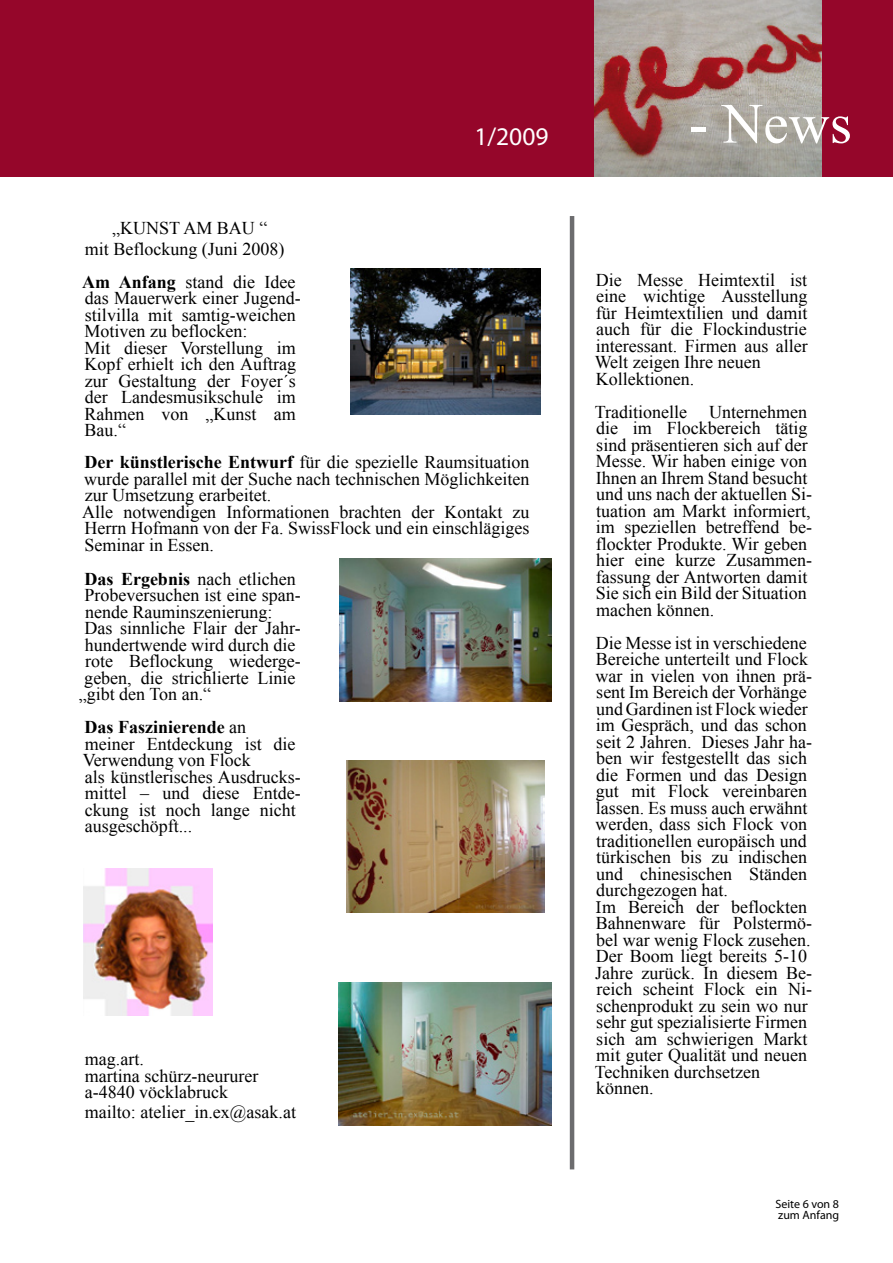
<style>
.page{position:relative;width:893px;height:1263px;background:#fff}
.page>*{position:absolute;margin:0;border:0;box-sizing:border-box;transform-origin:0 0}
.t1{font:57px "Times New Roman";color:#fff}
.t2{font:25.5px "Myriad Pro";color:#fff}
.t3{font:18px/16.5px "Times New Roman";color:#000}
.t4{font:12px "Myriad Pro";color:#000}
.s1{font-weight:700}
.s2{font-family:"Minion Pro"}
</style>
<div class="page">
<div style="left:0;top:0;width:893px;height:176px;background:#95062a"></div>
<img style="left:594px;top:0;width:228px;height:176px">
<hr style="left:570px;top:216px;width:4px;height:953px;background:#6c6c6e">
<img style="left:84px;top:869px;width:129px;height:147px">
<img style="left:351px;top:269px;width:190px;height:145px">
<img style="left:339px;top:982px;width:212px;height:143px">
<img style="left:347px;top:760px;width:197px;height:153px">
<img style="left:339px;top:558px;width:212px;height:143px">
<p class="t3" style="left:85px;top:217px;width:201px;line-height:21px;text-align:center">„KUNST AM BAU “<br>mit Beflockung (Juni 2008)</p>
<p class="t3" style="left:82px;top:273px;width:220px"><span class="s1">Am Anfang</span> stand die Idee das Mauerwerk einer Jugend&shy;stilvilla mit samtig-weichen<br>Motiven zu beflocken:<br>Mit dieser Vorstellung im<br>Kopf erhielt ich den Auftrag zur Gestaltung der Foyer´s der Landesmusikschule im<br>Rahmen von „Kunst am<br>Bau.“</p>
<h2 class="t2" style="left:474px;top:121px;width:76px">1 /2009</h2>
<p class="t3" style="left:82px;top:453px;width:449px"><span class="s1">Der künstlerische Entwurf</span> für die spezielle Raumsituation wurde parallel mit der Suche nach technischen Möglichkeiten zur Umsetzung erarbeitet.<br>Alle notwendigen Informationen brachten der Kontakt zu Herrn Hofmann von der Fa. SwissFlock und ein einschlägiges Seminar in Essen.</p>
<p class="t3" style="left:85px;top:570px;width:212px"><span class="s1">Das Ergebnis</span> nach etlichen</p>
<p class="t3" style="left:85px;top:587px;width:218px">Probeversuchen ist eine span-</p>
<p class="t3" style="left:85px;top:603px;width:189px">nende Rauminszenierung:</p>
<p class="t3" style="left:85px;top:620px;width:218px">Das sinnliche Flair der Jahr-</p>
<p class="t3" style="left:85px;top:636px;width:212px">hundertwende wird durch die</p>
<p class="t3" style="left:85px;top:653px;width:217px">rote Beflockung wiederge-</p>
<p class="t3" style="left:84px;top:669px;width:213px">geben, die strichlierte Linie</p>
<p class="t3" style="left:79px;top:686px;width:134px">„gibt den Ton an.“</p>
<p class="t3" style="left:83px;top:719px;width:219px"><span class="s1">Das Faszinierende</span> an<br>meiner Entdeckung ist die<br>Verwendung von Flock<br>als künstlerisches Ausdrucks&shy;mittel – und diese Entde&shy;ckung ist noch lange nicht ausgeschöpft...</p>
<p class="t3" style="left:85px;top:1050px;width:175px">mag.art.<br>martina schürz-neururer a-4840 vöcklabruck</p>
<p class="t3" style="left:85px;top:1103px;width:213px">mailto: atelier_in.ex@asak.at</p>
<h1 class="t1" style="left:689px;top:85px;width:165px">- News</h1>
<p class="t3" style="left:595px;top:271px;width:215px">Die Messe Heimtextil ist eine wichtige Ausstellung für Heimtextilien und damit auch für die Flockindustrie interessant. Firmen aus aller<br>Welt zeigen Ihre neuen<br>Kollektionen.</p>
<p class="t3" style="left:595px;top:403px;width:219px">Traditionelle Unternehmen die im Flockbereich tätig sind präsentieren sich auf der<br>Messe. Wir haben einige von<br>Ihnen an Ihrem Stand besucht und uns nach der aktuellen Si&shy;tuation am Markt informiert, im speziellen betreffend be&shy;flockter Produkte. Wir geben hier eine kurze Zusammen&shy;fassung der Antworten damit<br>Sie sich ein Bild der Situation machen können.</p>
<p class="t3" style="left:595px;top:634px;width:219px">Die Messe ist in verschiedene<br>Bereiche unterteilt und Flock war in vielen von ihnen prä&shy;sent Im Bereich der Vorhänge und Gardinen ist Flock wieder im Gespräch, und das schon seit 2 Jahren. Dieses Jahr ha&shy;ben wir festgestellt das sich die Formen und das Design gut mit Flock vereinbaren lassen. Es muss auch erwähnt werden, dass sich Flock von traditionellen europäisch und türkischen bis zu indischen und chinesischen Ständen durchgezogen hat.<br><span class="s2">I</span>m Bereich der beflockten<br>Bahnenware für Polstermö&shy;bel war wenig Flock zusehen.<br>Der Boom liegt bereits 5-10<br>Jahre zurück. In diesem Be&shy;reich scheint Flock ein Ni&shy;schenprodukt zu sein wo nur sehr gut spezialisierte Firmen sich am schwierigen Markt mit guter Qualität und neuen<br>Techniken durchsetzen können.</p>
<p class="t4" style="left:775px;top:1197px;width:65px">Seite von 8</p>
<p class="t4" style="left:778px;top:1208px;width:62px">zum Anfang</p>
</div>
